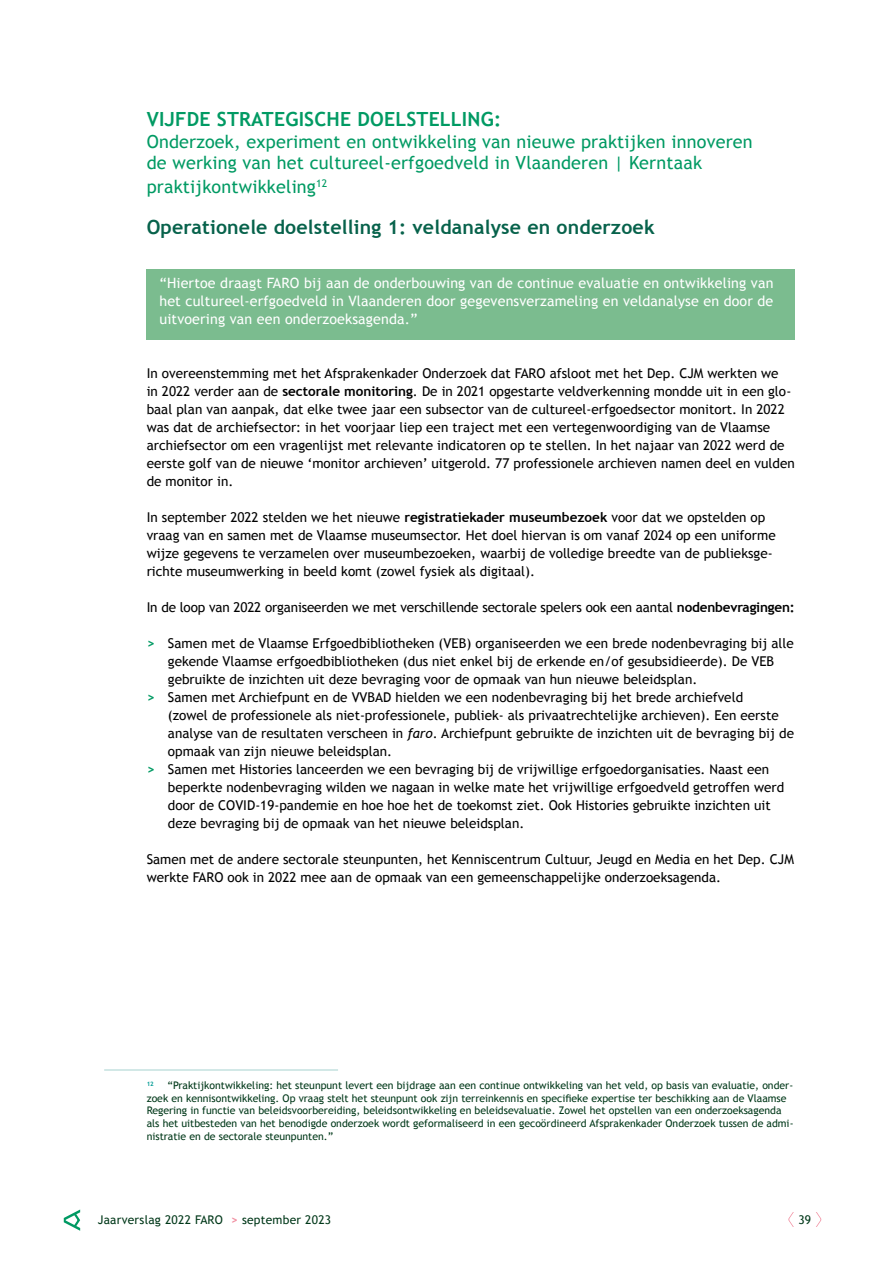
<style>
.page{position:relative;width:893px;height:1263px;background:#fff}
.page>*{position:absolute;margin:0;border:0;box-sizing:border-box;transform-origin:0 0}
.t1{font:700 19.5px "Trebuchet MS";letter-spacing:.01em;color:#07624b}
.t2{font:700 19.5px "Trebuchet MS";letter-spacing:.01em;color:#009a63}
.t3{font:18px/21.6px "Trebuchet MS";letter-spacing:.01em;color:#009a63}
.t4{font:14.25px/18px "Trebuchet MS";letter-spacing:.01em;color:#fff;text-align:justify}
.t5{font:13.5px/18px "Trebuchet MS";color:#000}
.t6{font:12px "Trebuchet MS";letter-spacing:.02em;color:#003819}
.t7{font:10.5px/12.6px "Trebuchet MS";color:#003819}
.t8{font:700 6.15px "Trebuchet MS";color:#009b94}
.s1{font-weight:700}
.s2{font-weight:700;color:#009a63}
.s3{font-style:italic}
.s4{font-weight:700;color:#f18fa1}
</style>
<div class="page">
<svg style="left:788px;top:1212px;width:6px;height:15px"></svg>
<svg style="left:816px;top:1212px;width:5px;height:15px"></svg>
<svg style="left:64px;top:1209px;width:16px;height:22px"></svg>
<div style="left:147px;top:269px;width:648px;height:71px;background:#7bbc8f"></div>
<hr style="left:104px;top:1069px;width:234px;height:2px;background:#c4e1df">
<h1 class="t2" style="left:147px;top:107px;width:356px">VIJFDE STRATEGISCHE DOELSTELLING:</h1>
<h2 class="t3" style="left:147px;top:131px;width:607px">Onderzoek, experiment en ontwikkeling van nieuwe praktijken innoveren de werking van het cultureel-erfgoedveld in Vlaanderen | Kerntaak</h2>
<h2 class="t3" style="left:147px;top:176px;width:182px">praktijkontwikkeling<sup>12</sup></h2>
<h1 class="t1" style="left:147px;top:215px;width:510px">Operationele doelstelling 1: veldanalyse en onderzoek</h1>
<p class="t4" style="left:159px;top:274px;width:615px">“Hiertoe draagt FARO bij aan de onderbouwing van de continue evaluatie en ontwikkeling van het cultureel-erfgoedveld in Vlaanderen door gegevensverzameling en veldanalyse en door de uitvoering van een onderzoeksagenda.”</p>
<p class="t5" style="left:147px;top:364px;width:650px">In overeenstemming met het Afsprakenkader Onderzoek dat FARO afsloot met het Dep. CJM werkten we<br>in 2022 verder aan de <span class="s1">sectorale monitoring</span>. De in 2021 opgestarte veldverkenning mondde uit in een glo&shy;baal plan van aanpak, dat elke twee jaar een subsector van de cultureel-erfgoedsector monitort. In 2022 was dat de archiefsector: in het voorjaar liep een traject met een vertegenwoordiging van de Vlaamse archiefsector om een vragenlijst met relevante indicatoren op te stellen. In het najaar van 2022 werd de eerste golf van de nieuwe ‘monitor archieven’ uitgerold. 77 professionele archieven namen deel en vulden de monitor in.</p>
<p class="t5" style="left:147px;top:508px;width:630px">In september 2022 stelden we het nieuwe <span class="s1">registratiekader museumbezoek</span> voor dat we opstelden op vraag van en samen met de Vlaamse museumsector. Het doel hiervan is om vanaf 2024 op een uniforme wijze gegevens te verzamelen over museumbezoeken, waarbij de volledige breedte van de publieksge&shy;richte museumwerking in beeld komt (zowel fysiek als digitaal).</p>
<p class="t5" style="left:147px;top:598px;width:650px">In de loop van 2022 organiseerden we met verschillende sectorale spelers ook een aantal <span class="s1">nodenbevragingen:</span></p>
<p class="t5" style="left:147px;top:634px;width:649px"><span class="s2">&gt;</span> Samen met de Vlaamse Erfgoedbibliotheken (VEB) organiseerden we een brede nodenbevraging bij alle</p>
<p class="t5" style="left:168px;top:652px;width:608px">gekende Vlaamse erfgoedbibliotheken (dus niet enkel bij de erkende en/of gesubsidieerde). De VEB</p>
<p class="t5" style="left:168px;top:670px;width:531px">gebruikte de inzichten uit deze bevraging voor de opmaak van hun nieuwe beleidsplan.</p>
<p class="t5" style="left:147px;top:688px;width:598px"><span class="s2">&gt;</span> Samen met Archiefpunt en de VVBAD hielden we een nodenbevraging bij het brede archiefveld</p>
<p class="t5" style="left:168px;top:706px;width:612px">(zowel de professionele als niet-professionele, publiek- als privaatrechtelijke archieven). Een eerste</p>
<p class="t5" style="left:168px;top:724px;width:628px">analyse van de resultaten verscheen in <span class="s3">faro</span>. Archiefpunt gebruikte de inzichten uit de bevraging bij de</p>
<p class="t5" style="left:168px;top:742px;width:226px">opmaak van zijn nieuwe beleidsplan.</p>
<p class="t5" style="left:147px;top:760px;width:624px"><span class="s2">&gt;</span> Samen met Histories lanceerden we een bevraging bij de vrijwillige erfgoedorganisaties. Naast een</p>
<p class="t5" style="left:168px;top:778px;width:618px">beperkte nodenbevraging wilden we nagaan in welke mate het vrijwillige erfgoedveld getroffen werd</p>
<p class="t5" style="left:168px;top:796px;width:604px">door de COVID-19-pandemie en hoe hoe het de toekomst ziet. Ook Histories gebruikte inzichten uit</p>
<p class="t5" style="left:168px;top:814px;width:358px">deze bevraging bij de opmaak van het nieuwe beleidsplan.</p>
<p class="t5" style="left:147px;top:850px;width:649px">Samen met de andere sectorale steunpunten, het Kenniscentrum Cultuur, Jeugd en Media en het Dep. CJM werkte FARO ook in 2022 mee aan de opmaak van een gemeenschappelijke onderzoeksagenda.</p>
<p class="t8" style="left:147px;top:1079px;width:9px">12</p>
<p class="t7" style="left:147px;top:1079px;width:648px;text-indent:21px">“Praktijkontwikkeling: het steunpunt levert een bijdrage aan een continue ontwikkeling van het veld, op basis van evaluatie, onder&shy;zoek en kennisontwikkeling. Op vraag stelt het steunpunt ook zijn terreinkennis en specifieke expertise ter beschikking aan de Vlaamse Regering in functie van beleidsvoorbereiding, beleidsontwikkeling en beleidsevaluatie. Zowel het opstellen van een onderzoeksagenda als het uitbesteden van het benodigde onderzoek wordt geformaliseerd in een gecoördineerd Afsprakenkader Onderzoek tussen de admi&shy;nistratie en de sectorale steunpunten.”</p>
<p class="t6" style="left:98px;top:1213px;width:235px">Jaarverslag 2022 FARO <span class="s4">&gt;</span> september 2023</p>
<p class="t6" style="left:798px;top:1213px;width:14px">39</p>
</div>
